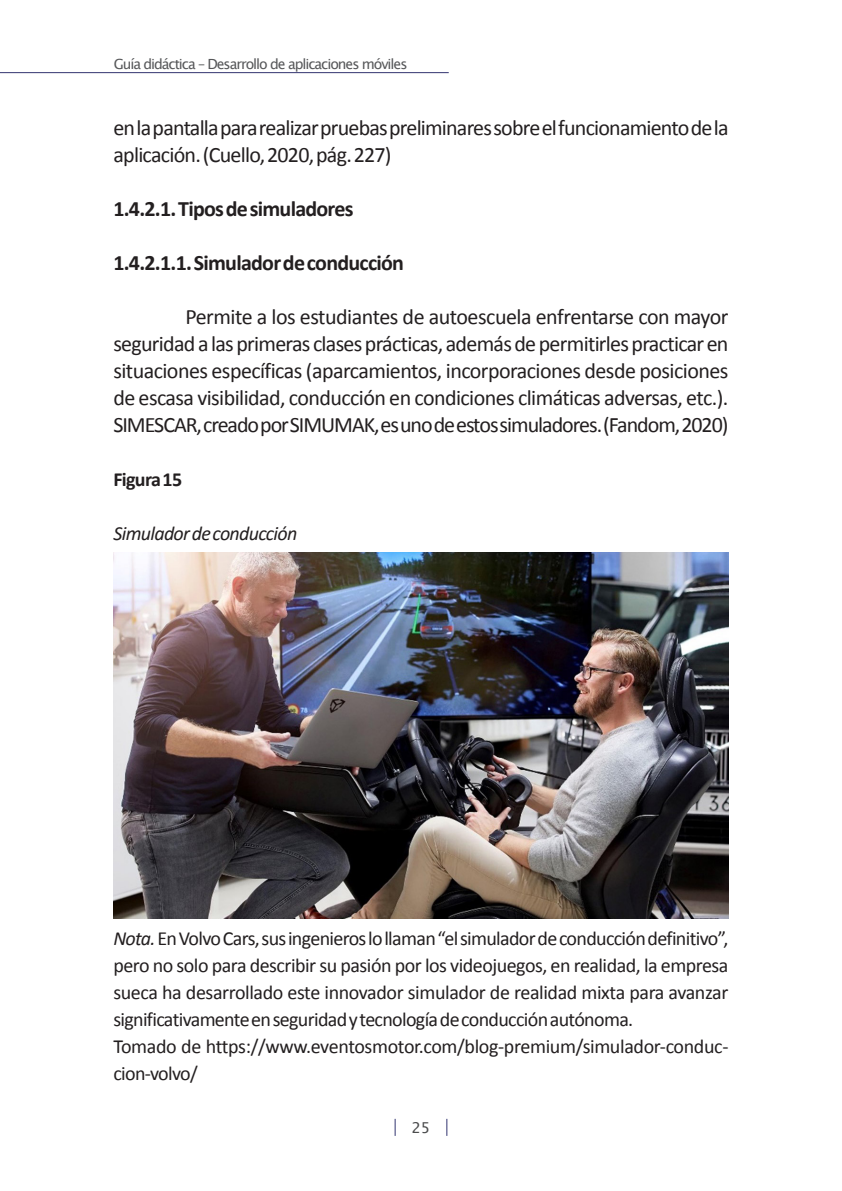
<style>
.page{position:relative;width:842px;height:1191px;background:#fff}
.page>*{position:absolute;margin:0;border:0;box-sizing:border-box;transform-origin:0 0}
.Textos_generales{font:22px/27px "Calibri";letter-spacing:-.035em;color:#231f20}
.Subtítulos{font:700 22px "Calibri";letter-spacing:-.035em;color:#231f20}
.Texto_debajo_de_tabl{font:20px/27px "Calibri";letter-spacing:-.035em;color:#231f20;text-align:justify}
.Texto_debajo_de_tabl-2{font:italic 20px "Calibri";letter-spacing:-.035em;color:#231f20}
.Tabla_o_figura{font:700 20px "Calibri";letter-spacing:-.035em;color:#231f20}
.t1{font:15px "Lucida Sans Unicode";color:#4b4c4d}
.t2{font:14px "Lucida Sans Unicode";letter-spacing:-.075em;color:#57585a}
.s1{font-style:italic}
</style>
<div class="page">
<hr style="left:0;top:72px;width:449px;height:1px;background:#323470">
<svg style="left:395px;top:1118px;width:1px;height:17px"></svg>
<svg style="left:446px;top:1118px;width:1px;height:17px"></svg>
<img style="left:113px;top:553px;width:616px;height:365px">
<p class="t2" style="left:114px;top:53px;width:295px">Guía didáctica – Desarrollo de aplicaciones móviles</p>
<p class="Textos_generales" style="left:113px;top:114px;width:617px">en la pantalla para realizar pruebas preliminares sobre el funcionamiento de la aplicación. (Cuello, 2020, pág. 227)</p>
<p class="Subtítulos" style="left:113px;top:194px;width:242px">1.4.2.1. Tipos de simuladores</p>
<p class="Subtítulos" style="left:113px;top:248px;width:292px">1.4.2.1.1. Simulador de conducción</p>
<p class="Textos_generales" style="left:113px;top:303px;width:617px;text-align:justify;text-indent:72px">Permite a los estudiantes de autoescuela enfrentarse con mayor seguridad a las primeras clases prácticas, además de permitirles practicar en situaciones específicas (aparcamientos, incorporaciones desde posiciones de escasa visibilidad, conducción en condiciones climáticas adversas, etc.).<br>SIMESCAR, creado por SIMUMAK, es uno de estos simuladores. (Fandom, 2020)</p>
<p class="Tabla_o_figura" style="left:113px;top:466px;width:70px">Figura 15</p>
<p class="Texto_debajo_de_tabl-2" style="left:113px;top:519px;width:185px">Simulador de conducción</p>
<p class="Texto_debajo_de_tabl" style="left:113px;top:925px;width:617px"><span class="s1">Nota.</span> En Volvo Cars, sus ingenieros lo llaman “el simulador de conducción definitivo”, pero no solo para describir su pasión por los videojuegos, en realidad, la empresa sueca ha desarrollado este innovador simulador de realidad mixta para avanzar significativamente en seguridad y tecnología de conducción autónoma.</p>
<p class="Texto_debajo_de_tabl" style="left:113px;top:1033px;width:617px">Tomado de https://www.eventosmotor.com/blog-premium/simulador-conduc&shy;cion-volvo/</p>
<p class="t1" style="left:411px;top:1116px;width:20px">25</p>
</div>
